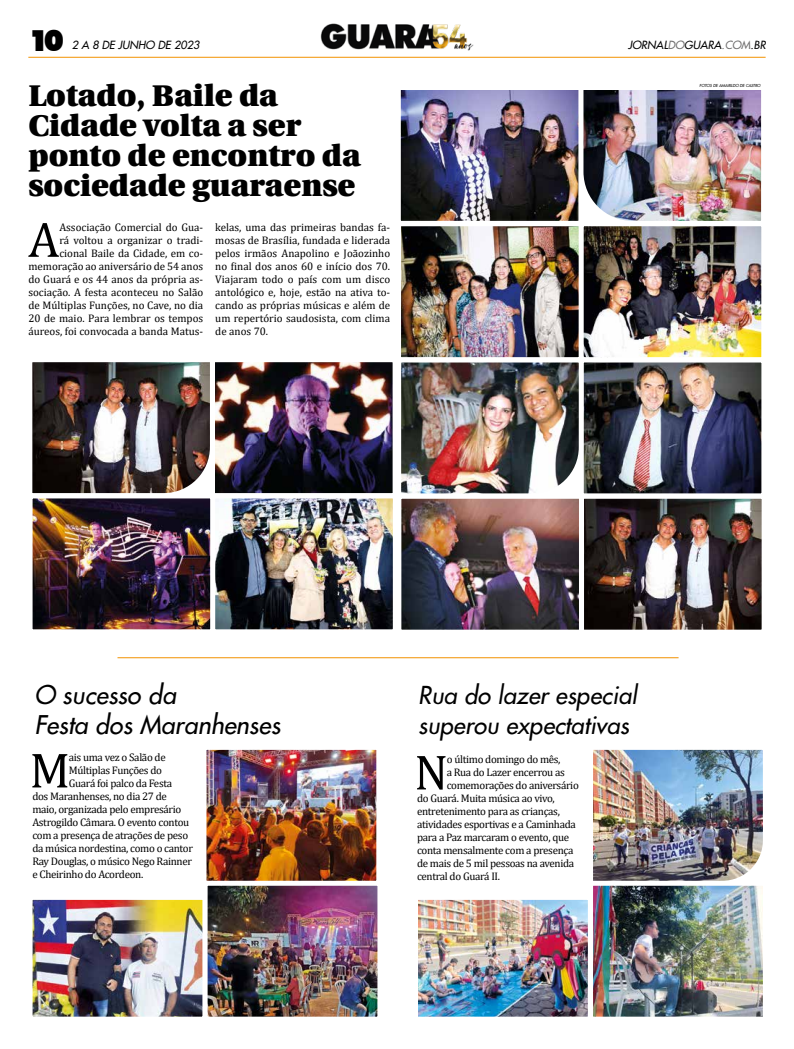
<style>
.page{position:relative;width:794px;height:1049px;background:#fff}
.page>*{position:absolute;margin:0;border:0;box-sizing:border-box;transform-origin:0 0}
.t1{font:50px "Cambria";color:#000}
.t2{font:900 30px/30px "Utopia";color:#000}
.t3{font:900 29.6px "Futura BT";color:#000}
.t4{font:italic 25px/30px "Futura 2";color:#000}
.t5{font:italic 24px/30px "Futura 2";color:#000}
.t6{font:11px/13px "Cambria";letter-spacing:-.03em;color:#000;text-align:justify}
.t7{font:11px/13px "Cambria";color:#000;text-align:right}
.t8{font:italic 11px "Futura 2";color:#000}
.t9{font:italic 4px "Futura 2";color:#000}
.s1{color:#706f6f}
</style>
<div class="page">
<hr style="left:28px;top:57px;width:737px;height:1px;background:#f39200">
<img style="left:402px;top:91px;width:175px;height:129px">
<div style="left:397px;top:86px;width:185px;height:139px;border:4px solid #fff"></div>
<img style="left:577px;top:86px;width:185px;height:136px">
<img style="left:402px;top:227px;width:175px;height:129px">
<div style="left:397px;top:222px;width:185px;height:139px;border:4px solid #fff"></div>
<img style="left:584px;top:227px;width:176px;height:129px">
<div style="left:579px;top:222px;width:186px;height:139px;border:4px solid #fff"></div>
<img style="left:397px;top:356px;width:188px;height:138px">
<img style="left:585px;top:363px;width:175px;height:129px">
<div style="left:580px;top:358px;width:185px;height:139px;border:4px solid #fff"></div>
<img style="left:402px;top:500px;width:176px;height:129px">
<div style="left:397px;top:495px;width:186px;height:139px;border:4px solid #fff"></div>
<img style="left:585px;top:500px;width:175px;height:129px">
<div style="left:580px;top:495px;width:185px;height:139px;border:4px solid #fff"></div>
<img style="left:320px;top:23px;width:154px;height:28px">
<img style="left:32px;top:362px;width:178px;height:132px">
<img style="left:216px;top:363px;width:175px;height:129px">
<div style="left:211px;top:358px;width:185px;height:139px;border:4px solid #fff"></div>
<img style="left:34px;top:499px;width:175px;height:129px">
<div style="left:29px;top:494px;width:185px;height:139px;border:4px solid #fff"></div>
<img style="left:216px;top:499px;width:176px;height:129px">
<div style="left:211px;top:494px;width:186px;height:139px;border:4px solid #fff"></div>
<img style="left:419px;top:901px;width:168px;height:114px">
<div style="left:414px;top:896px;width:178px;height:124px;border:4px solid #fff"></div>
<img style="left:594px;top:887px;width:168px;height:128px">
<div style="left:589px;top:882px;width:178px;height:138px;border:4px solid #fff"></div>
<img style="left:34px;top:901px;width:167px;height:114px">
<div style="left:29px;top:896px;width:177px;height:124px;border:4px solid #fff"></div>
<img style="left:209px;top:887px;width:167px;height:128px">
<div style="left:204px;top:882px;width:177px;height:138px;border:4px solid #fff"></div>
<img style="left:589px;top:749px;width:178px;height:138px">
<img style="left:207px;top:751px;width:168px;height:129px">
<div style="left:202px;top:746px;width:178px;height:139px;border:4px solid #fff"></div>
<hr style="left:117px;top:657px;width:561px;height:1px;background:#f39200">
<h3 class="t3" style="left:28px;top:22px;width:37px">10</h3>
<p class="t8" style="left:72px;top:37px;width:129px">2 A 8 DE JUNHO DE 2023</p>
<p class="t8" style="left:628px;top:38px;width:139px">JORNAL<span class="s1">DO</span>GUARA<span class="s1">.COM</span>.BR</p>
<p class="t9" style="left:699px;top:83px;width:63px">FOTOS DE AMARILDO DE CASTRO</p>
<h2 class="t2" style="left:28px;top:81px;width:334px">Lotado, Baile da<br>Cidade volta a ser ponto de encontro da sociedade guaraense</h2>
<h1 class="t1" style="left:28px;top:210px;width:33px">A</h1>
<p class="t7" style="left:28px;top:220px;width:176px">Associação Comercial do Gua-<br>rá voltou a organizar o tradi-<br>cional Baile da Cidade, em co&shy;memoração ao aniversário de 54 anos do Guará e os 44 anos da própria as&shy;sociação. A festa aconteceu no Salão de Múltiplas Funções, no Cave, no dia 20 de maio. Para lembrar os tempos áureos, foi convocada a banda Matus-</p>
<p class="t6" style="left:215px;top:220px;width:176px">kelas, uma das primeiras bandas fa&shy;mosas de Brasília, fundada e liderada pelos irmãos Anapolino e Joãozinho no final dos anos 60 e início dos 70.<br>Viajaram todo o país com um disco antológico e, hoje, estão na ativa to&shy;cando as próprias músicas e além de um repertório saudosista, com clima de anos 70.</p>
<h3 class="t4" style="left:34px;top:680px;width:248px">O sucesso da<br>Festa dos Maranhenses</h3>
<h1 class="t1" style="left:29px;top:741px;width:42px">M</h1>
<p class="t6" style="left:69px;top:751px;width:98px">ais uma vez o Salão de</p>
<p class="t6" style="left:69px;top:764px;width:95px">Múltiplas Funções do</p>
<p class="t6" style="left:69px;top:777px;width:105px">Guará foi palco da Festa</p>
<p class="t6" style="left:32px;top:790px;width:136px">dos Maranhenses, no dia 27 de</p>
<p class="t6" style="left:32px;top:803px;width:151px">maio, organizada pelo empresário</p>
<p class="t6" style="left:32px;top:816px;width:158px">Astrogildo Câmara. O evento contou</p>
<p class="t6" style="left:32px;top:829px;width:157px">com a presença de atrações de peso</p>
<p class="t6" style="left:32px;top:842px;width:162px">da música nordestina, como o cantor</p>
<p class="t6" style="left:32px;top:855px;width:161px">Ray Douglas, o músico Nego Rainner</p>
<p class="t6" style="left:32px;top:868px;width:112px">e Cheirinho do Acordeon.</p>
<h3 class="t5" style="left:418px;top:679px;width:220px">Rua do lazer especial superou expectativas</h3>
<h1 class="t1" style="left:414px;top:743px;width:36px">N</h1>
<p class="t6" style="left:447px;top:753px;width:115px">o último domingo do mês,</p>
<p class="t6" style="left:447px;top:766px;width:120px">a Rua do Lazer encerrou as</p>
<p class="t6" style="left:447px;top:779px;width:134px">comemorações do aniversário</p>
<p class="t6" style="left:417px;top:792px;width:139px">do Guará. Muita música ao vivo,</p>
<p class="t6" style="left:417px;top:805px;width:144px">entretenimento para as crianças,</p>
<p class="t6" style="left:417px;top:818px;width:160px">atividades esportivas e a Caminhada</p>
<p class="t6" style="left:417px;top:831px;width:154px">para a Paz marcaram o evento, que</p>
<p class="t6" style="left:417px;top:844px;width:158px">conta mensalmente com a presença</p>
<p class="t6" style="left:417px;top:857px;width:159px">de mais de 5 mil pessoas na avenida</p>
<p class="t6" style="left:417px;top:870px;width:84px">central do Guará II.</p>
</div>
